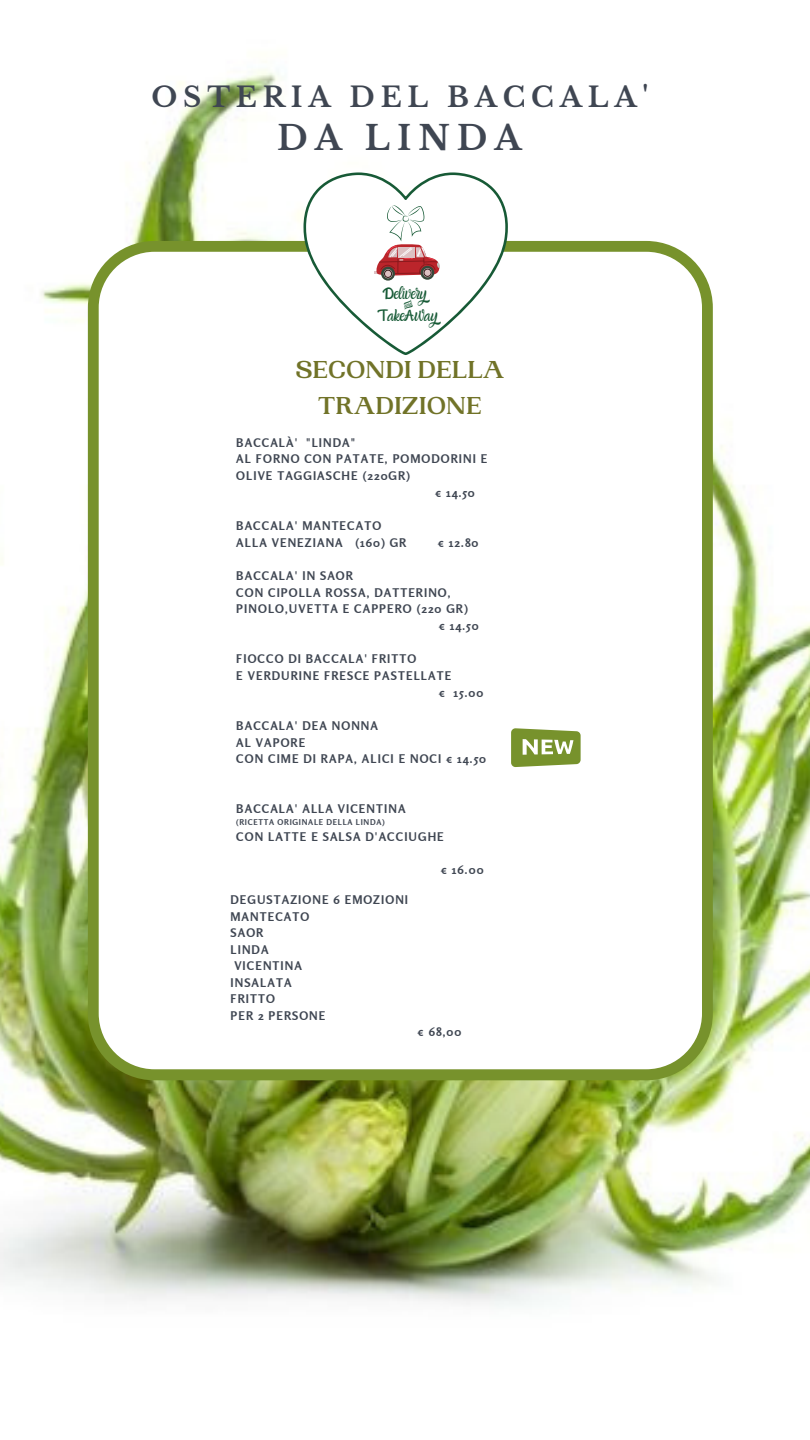
<style>
.page{position:relative;width:810px;height:1440px;background:#fff}
.page>*{position:absolute;margin:0;border:0;box-sizing:border-box;transform-origin:0 0}
.t1{font:700 33.4px "Libre Baskerville";letter-spacing:.21em;color:#3f4652}
.t2{font:700 27.5px "Libre Baskerville";letter-spacing:.21em;color:#3f4652}
.t3{font:700 25.8px/36px "PP Woodland";color:#717328;text-align:center}
.t4{font:12px/12.5px "Amazone";color:#175a36;text-align:center}
.t5{font:700 11.9px/16.7px "Rosario";letter-spacing:.09em;color:#3f4652}
.t6{font:700 8px "Rosario";letter-spacing:.09em;color:#3f4652}
</style>
<div class="page">
<img style="left:0;top:69px;width:810px;height:1238px">
<svg style="left:88px;top:241px;width:625px;height:839px"></svg>
<svg style="left:511px;top:728px;width:70px;height:39px"></svg>
<svg style="left:301px;top:172px;width:210px;height:183px"></svg>
<h2 class="t2" style="left:152px;top:80px;width:498px">OSTERIA DEL BACCALA'</h2>
<h1 class="t1" style="left:277px;top:118px;width:246px">DA LINDA</h1>
<p class="t4" style="left:385px;top:288px;width:44px">Delivery &amp;</p>
<p class="t4" style="left:380px;top:311px;width:60px">TakeAway</p>
<h3 class="t3" style="left:295px;top:352px;width:211px">SECONDI DELLA<br>TRADIZIONE</h3>
<p class="t5" style="left:236px;top:434px;width:120px">BACCALÀ' "LINDA"</p>
<p class="t5" style="left:236px;top:450px;width:253px">AL FORNO CON PATATE, POMODORINI E</p>
<p class="t5" style="left:236px;top:467px;width:175px">OLIVE TAGGIASCHE (220GR)</p>
<p class="t5" style="left:435px;top:484px;width:41px">€ 14.50</p>
<p class="t5" style="left:236px;top:517px;width:171px">BACCALA' MANTECATO<br>ALLA VENEZIANA (160) GR</p>
<p class="t5" style="left:438px;top:534px;width:42px">€ 12.80</p>
<p class="t5" style="left:236px;top:567px;width:118px">BACCALA' IN SAOR</p>
<p class="t5" style="left:236px;top:584px;width:216px">CON CIPOLLA ROSSA, DATTERINO,</p>
<p class="t5" style="left:236px;top:600px;width:233px">PINOLO,UVETTA E CAPPERO (220 GR)</p>
<p class="t5" style="left:439px;top:617px;width:41px">€ 14.50</p>
<p class="t5" style="left:236px;top:650px;width:181px">FIOCCO DI BACCALA' FRITTO</p>
<p class="t5" style="left:236px;top:667px;width:216px">E VERDURINE FRESCE PASTELLATE</p>
<p class="t5" style="left:439px;top:684px;width:46px">€ 15.00</p>
<p class="t5" style="left:236px;top:717px;width:251px">BACCALA' DEA NONNA<br>AL VAPORE<br>CON CIME DI RAPA, ALICI E NOCI € 14.50</p>
<p class="t5" style="left:236px;top:801px;width:171px">BACCALA' ALLA VICENTINA</p>
<p class="t6" style="left:236px;top:817px;width:150px">(RICETTA ORIGINALE DELLA LINDA)</p>
<p class="t5" style="left:236px;top:828px;width:209px">CON LATTE E SALSA D'ACCIUGHE</p>
<p class="t5" style="left:441px;top:861px;width:44px">€ 16.00</p>
<p class="t5" style="left:231px;top:892px;width:179px">DEGUSTAZIONE 6 EMOZIONI</p>
<p class="t5" style="left:231px;top:908px;width:80px">MANTECATO</p>
<p class="t5" style="left:231px;top:925px;width:34px">SAOR</p>
<p class="t5" style="left:231px;top:941px;width:40px">LINDA</p>
<p class="t5" style="left:234px;top:958px;width:69px">VICENTINA</p>
<p class="t5" style="left:231px;top:974px;width:63px">INSALATA</p>
<p class="t5" style="left:231px;top:991px;width:46px">FRITTO</p>
<p class="t5" style="left:231px;top:1007px;width:96px">PER 2 PERSONE</p>
<p class="t5" style="left:418px;top:1024px;width:45px">€ 68,00</p>
</div>
